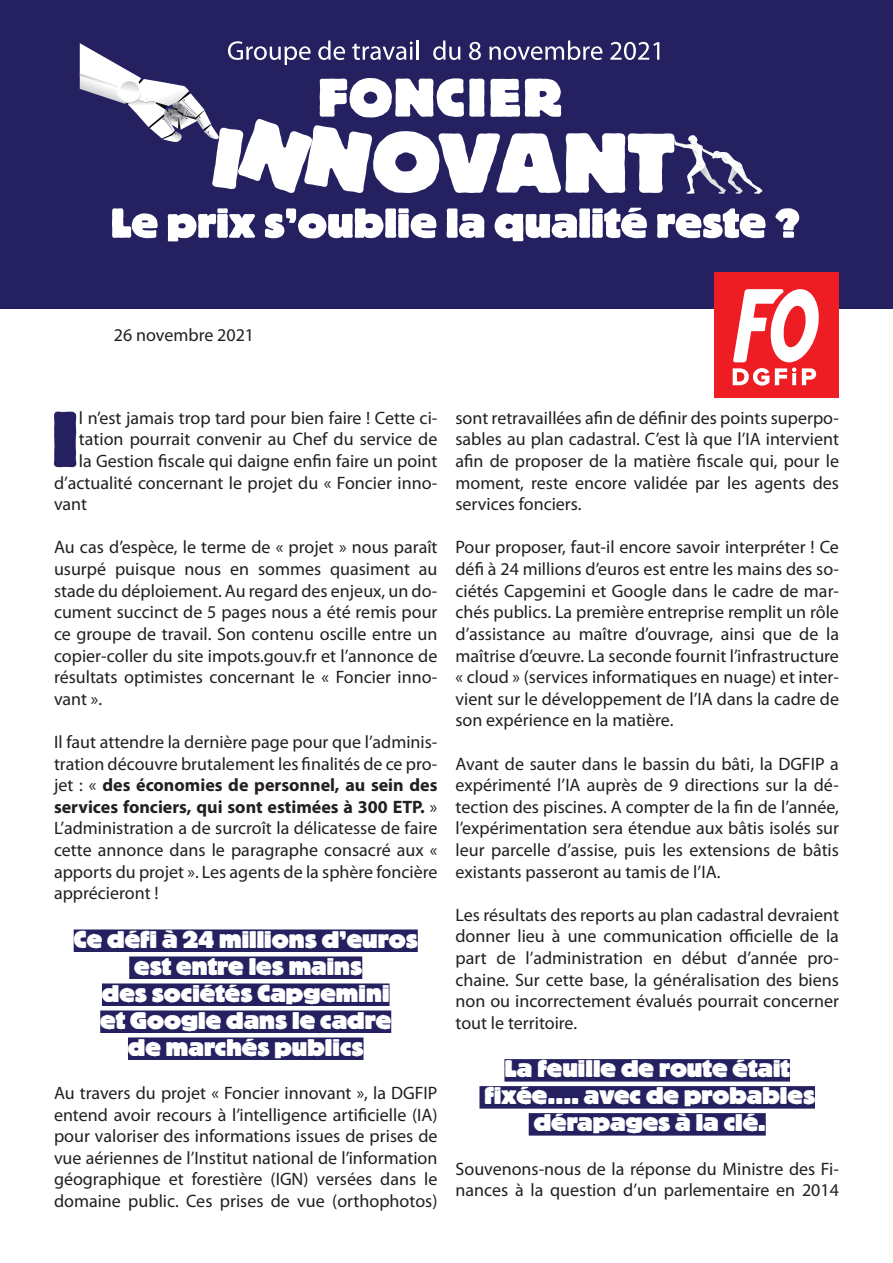
<style>
.page{position:relative;width:893px;height:1263px;background:#fff}
.page>*{position:absolute;margin:0;border:0;box-sizing:border-box;transform-origin:0 0}
.t1{font:800 78.15px "Block BE";color:#252161}
.t2{font:800 24px "Block BE";color:#fff}
.t3{font:18px/21.6px "Myriad Pro";color:#231f20;text-align:justify}
.s1{font-weight:700}
</style>
<div class="page">
<div style="left:0;top:0;width:893px;height:308px;background:#252161"></div>
<svg style="left:80px;top:41px;width:682px;height:153px"></svg>
<svg style="left:112px;top:208px;width:46px;height:30px"></svg>
<svg style="left:168px;top:208px;width:87px;height:33px"></svg>
<svg style="left:265px;top:208px;width:172px;height:30px"></svg>
<svg style="left:447px;top:208px;width:37px;height:30px"></svg>
<svg style="left:495px;top:208px;width:152px;height:33px"></svg>
<svg style="left:657px;top:208px;width:109px;height:30px"></svg>
<svg style="left:775px;top:208px;width:24px;height:30px"></svg>
<div style="left:74px;top:929px;width:344px;height:23px;background:#252161"></div>
<div style="left:129px;top:956px;width:233px;height:23px;background:#252161"></div>
<div style="left:102px;top:983px;width:287px;height:23px;background:#252161"></div>
<div style="left:100px;top:1010px;width:291px;height:23px;background:#252161"></div>
<div style="left:128px;top:1037px;width:235px;height:23px;background:#252161"></div>
<div style="left:504px;top:1059px;width:286px;height:22px;background:#252161"></div>
<div style="left:479px;top:1086px;width:336px;height:22px;background:#252161"></div>
<div style="left:529px;top:1113px;width:237px;height:22px;background:#252161"></div>
<div style="left:714px;top:272px;width:125px;height:125px;background:#ee1d23"></div>
<svg style="left:733px;top:289px;width:86px;height:96px"></svg>
<p class="t3" style="left:114px;top:324px;width:142px">26 novembre 2021</p>
<p class="t1" style="left:51px;top:396px;width:29px">I</p>
<p class="t3" style="left:79px;top:407px;width:360px">l n’est jamais trop tard pour bien faire ! Cette ci-</p>
<p class="t3" style="left:79px;top:428px;width:360px">tation pourrait convenir au Chef du service de</p>
<p class="t3" style="left:79px;top:450px;width:360px">la Gestion fiscale qui daigne enfin faire un point</p>
<p class="t3" style="left:54px;top:471px;width:385px">d’actualité concernant le projet du « Foncier inno-</p>
<p class="t3" style="left:54px;top:493px;width:35px">vant</p>
<p class="t3" style="left:54px;top:536px;width:385px">Au cas d’espèce, le terme de « projet » nous paraît usurpé puisque nous en sommes quasiment au stade du déploiement. Au regard des enjeux, un do&shy;cument succinct de 5 pages nous a été remis pour ce groupe de travail. Son contenu oscille entre un copier-coller du site impots.gouv.fr et l’annonce de résultats optimistes concernant le « Foncier inno&shy;vant ».</p>
<p class="t3" style="left:54px;top:731px;width:385px">Il faut attendre la dernière page pour que l’adminis&shy;tration découvre brutalement les finalités de ce pro&shy;jet : « <span class="s1">des économies de personnel, au sein des services fonciers, qui sont estimées à 300 ETP.</span> » L’administration a de surcroît la délicatesse de faire cette annonce dans le paragraphe consacré aux « apports du projet ». Les agents de la sphère foncière apprécieront !</p>
<p class="t2" style="left:74px;top:926px;width:346px">Ce défi à 24 millions d’euros</p>
<p class="t2" style="left:134px;top:953px;width:230px">est entre les mains</p>
<p class="t2" style="left:102px;top:980px;width:289px">des sociétés Capgemini</p>
<p class="t2" style="left:100px;top:1007px;width:292px">et Google dans le cadre</p>
<p class="t2" style="left:128px;top:1034px;width:237px">de marchés publics</p>
<p class="t3" style="left:54px;top:1082px;width:385px">Au travers du projet « Foncier innovant », la DGFIP entend avoir recours à l’intelligence artificielle (IA) pour valoriser des informations issues de prises de vue aériennes de l’Institut national de l’information géographique et forestière (IGN) versées dans le domaine public. Ces prises de vue (orthophotos)</p>
<p class="t3" style="left:455px;top:407px;width:385px">sont retravaillées afin de définir des points superpo&shy;sables au plan cadastral. C’est là que l’IA intervient afin de proposer de la matière fiscale qui, pour le moment, reste encore validée par les agents des services fonciers.</p>
<p class="t3" style="left:455px;top:536px;width:385px">Pour proposer, faut-il encore savoir interpréter ! Ce défi à 24 millions d’euros est entre les mains des so&shy;ciétés Capgemini et Google dans le cadre de mar&shy;chés publics. La première entreprise remplit un rôle d’assistance au maître d’ouvrage, ainsi que de la maîtrise d’œuvre. La seconde fournit l’infrastructure « cloud » (services informatiques en nuage) et inter&shy;vient sur le développement de l’IA dans la cadre de son expérience en la matière.</p>
<p class="t3" style="left:455px;top:752px;width:385px">Avant de sauter dans le bassin du bâti, la DGFIP a expérimenté l’IA auprès de 9 directions sur la dé&shy;tection des piscines. A compter de la fin de l’année, l’expérimentation sera étendue aux bâtis isolés sur leur parcelle d’assise, puis les extensions de bâtis existants passeront au tamis de l’IA.</p>
<p class="t3" style="left:455px;top:903px;width:385px">Les résultats des reports au plan cadastral devraient donner lieu à une communication officielle de la part de l’administration en début d’année pro&shy;chaine. Sur cette base, la généralisation des biens non ou incorrectement évalués pourrait concerner tout le territoire.</p>
<p class="t2" style="left:504px;top:1055px;width:287px">La feuille de route était</p>
<p class="t2" style="left:484px;top:1082px;width:332px">fixée…. avec de probables</p>
<p class="t2" style="left:534px;top:1109px;width:234px">dérapages à la clé.</p>
<p class="t3" style="left:455px;top:1157px;width:385px">Souvenons-nous de la réponse du Ministre des Fi&shy;nances à la question d’un parlementaire en 2014</p>
</div>
